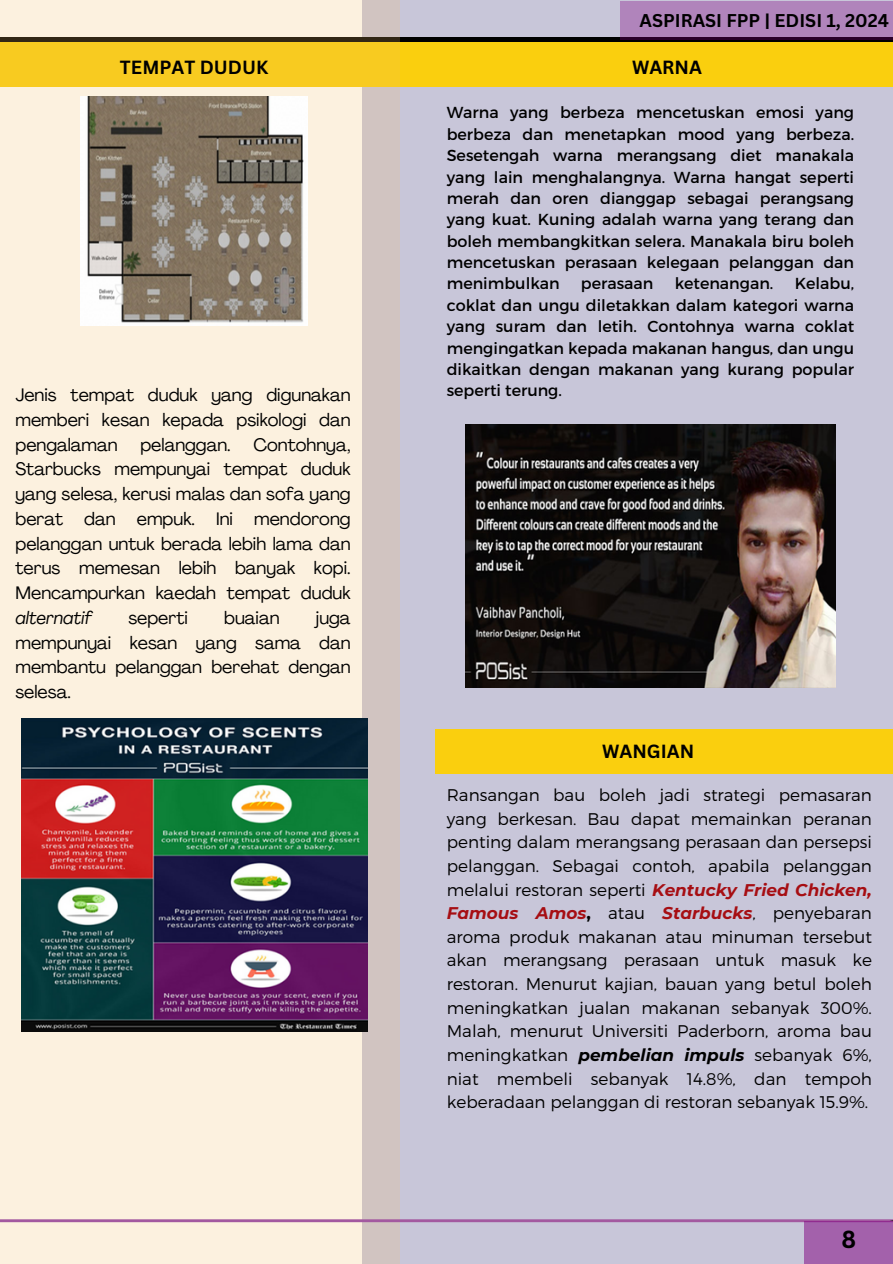
<style>
.page{position:relative;width:893px;height:1264px;background:#fff}
.page>*{position:absolute;margin:0;border:0;box-sizing:border-box;transform-origin:0 0}
.t1{font:700 24px "Canva Sans";color:#000}
.t2{font:700 18.6px "Canva Sans";color:#000}
.t3{font:700 18px "Canva Sans";color:#000}
.t4{font:17.85px/24.8px "Agrandir";color:#000;text-align:justify}
.t5{font:300 16.8px/23.7px "Montserrat";color:#000;text-align:justify}
.t6{font:15.9px/21.3px "Montserrat";color:#000;text-align:justify}
.s1{font-style:italic}
.s2{font-weight:700;font-style:italic;color:#a60e13}
.s3{font-weight:700}
.s4{font-weight:700;font-style:italic}
</style>
<div class="page">
<div style="left:362px;top:0;width:530px;height:1263px;background:#c8c6d9"></div>
<svg style="left:400px;top:38px;width:492px;height:4px"></svg>
<div style="left:620px;top:1px;width:272px;height:39px;background:#b084bb"></div>
<div style="left:0;top:42px;width:892px;height:45px;background:#facf0e"></div>
<svg style="left:0;top:0;width:400px;height:1263px;fill:#fcf1df"></svg>
<svg style="left:0;top:1219px;width:892px;height:3px"></svg>
<div style="left:804px;top:1220px;width:88px;height:43px;background:#a361ab"></div>
<img style="left:81px;top:97px;width:226px;height:228px">
<img style="left:21px;top:718px;width:346px;height:313px">
<div style="left:435px;top:729px;width:457px;height:44px;background:#facf0e"></div>
<img style="left:466px;top:425px;width:369px;height:262px">
<p class="t2" style="left:120px;top:55px;width:150px">TEMPAT DUDUK</p>
<p class="t4" style="left:15px;top:384px;width:336px">Jenis tempat duduk yang digunakan memberi kesan kepada psikologi dan pengalaman</p>
<p class="t4" style="left:15px;top:433px;width:336px;text-indent:238px">Contohnya, Starbucks mempunyai tempat duduk yang selesa, kerusi malas dan sofa yang berat dan empuk. Ini mendorong pelanggan untuk berada lebih lama dan terus memesan lebih banyak kopi.<br>Mencampurkan kaedah tempat duduk <span class="s1">alternatif</span></p>
<p class="t4" style="left:140px;top:433px;width:92px">pelanggan.</p>
<p class="t4" style="left:128px;top:607px;width:61px">seperti</p>
<p class="t4" style="left:224px;top:607px;width:57px">buaian</p>
<p class="t4" style="left:15px;top:607px;width:336px;text-indent:300px">juga mempunyai kesan yang sama dan membantu pelanggan berehat dengan selesa.</p>
<p class="t3" style="left:639px;top:8px;width:251px">ASPIRASI FPP | EDISI 1, 2024</p>
<p class="t2" style="left:632px;top:55px;width:71px">WARNA</p>
<h1 class="t6" style="left:446px;top:101px;width:409px">Warna yang berbeza mencetuskan emosi yang berbeza dan menetapkan mood yang berbeza.<br>Sesetengah warna merangsang diet manakala yang lain menghalangnya. Warna hangat seperti merah dan oren dianggap sebagai perangsang yang kuat. Kuning adalah warna yang terang dan boleh membangkitkan selera. Manakala biru boleh mencetuskan perasaan kelegaan pelanggan dan menimbulkan</h1>
<h1 class="t6" style="left:446px;top:272px;width:409px;text-indent:348px">Kelabu, coklat dan ungu diletakkan dalam kategori warna yang suram dan letih. Contohnya warna coklat mengingatkan kepada makanan hangus, dan ungu dikaitkan dengan makanan yang kurang popular seperti terung.</h1>
<h1 class="t6" style="left:581px;top:272px;width:74px">perasaan</h1>
<h1 class="t6" style="left:674px;top:272px;width:100px">ketenangan.</h1>
<h2 class="t2" style="left:602px;top:738px;width:93px">WANGIAN</h2>
<p class="t5" style="left:446px;top:782px;width:426px">Ransangan bau boleh jadi strategi pemasaran yang berkesan. Bau dapat memainkan peranan penting dalam merangsang perasaan dan persepsi pelanggan. Sebagai contoh, apabila pelanggan melalui restoran seperti <span class="s2">Kentucky Fried Chicken, Famous Amos</span><span class="s3">,</span> atau <span class="s2">Starbucks</span>, penyebaran aroma produk makanan atau minuman tersebut akan merangsang perasaan untuk masuk ke restoran. Menurut kajian, bauan yang betul boleh meningkatkan jualan makanan sebanyak 300%.<br>Malah, menurut Universiti Paderborn, aroma bau meningkatkan <span class="s4">pembelian impuls</span> sebanyak 6%, niat membeli sebanyak 14.8%, dan tempoh keberadaan pelanggan di restoran sebanyak 15.9%.</p>
<h1 class="t1" style="left:841px;top:1221px;width:16px">8</h1>
</div>
